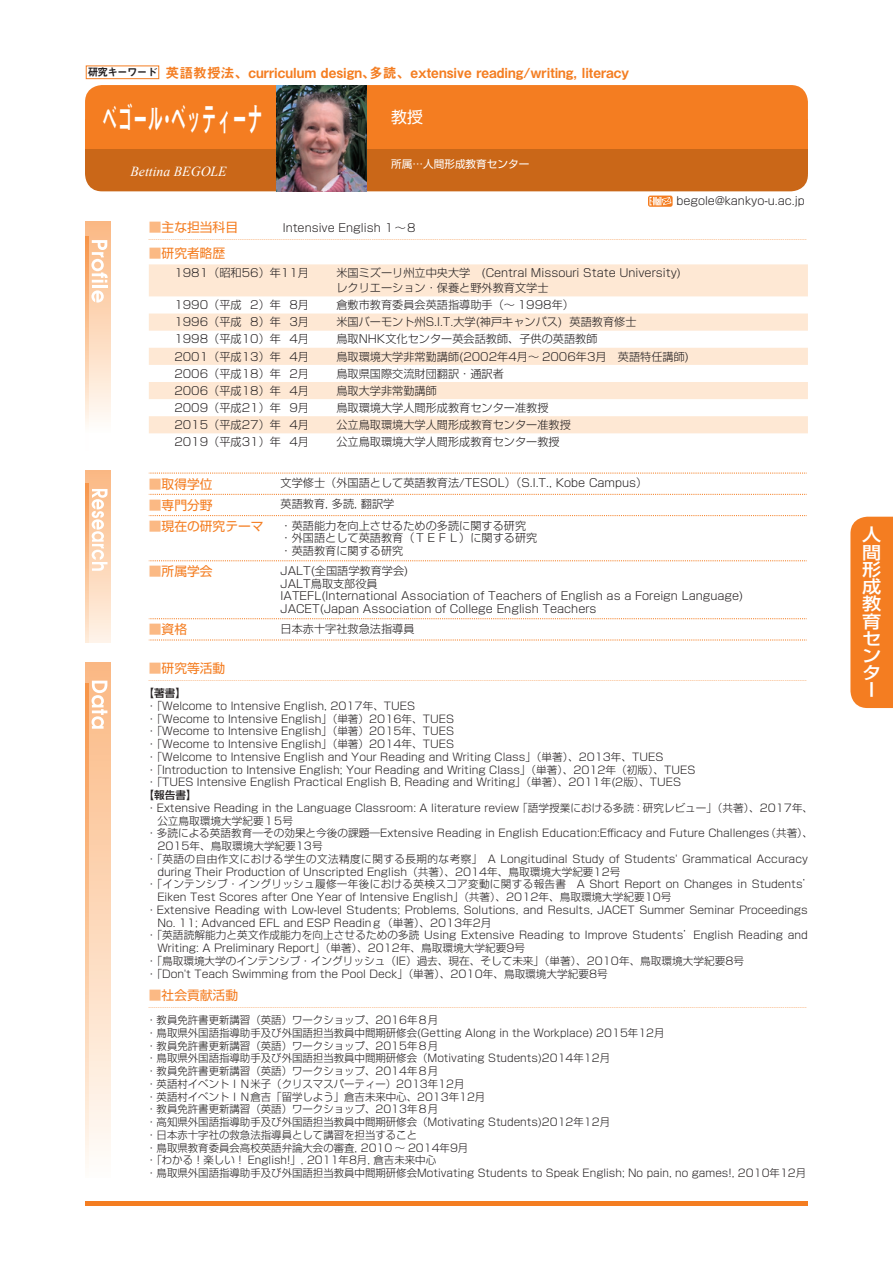
<style>
.page{position:relative;width:893px;height:1263px;background:#fff}
.page>*{position:absolute;margin:0;border:0;box-sizing:border-box;transform-origin:0 0}
.t1{font:34.05px "Midashi Go Pro MB31";color:#fff;scale:.45 1}
.t2{font:500 17.25px/17.2px "Shin Go Pro";color:#fff;text-align:justify;scale:1.11 1}
.t3{font:15.9px "Shin Go Pro";color:#fff}
.t4{font:13.8px "Midashi Go Pro MB31";color:#f47d21}
.t5{font:italic 13.8px "Times New Roman";color:#fff}
._10Q新ゴＬ{font:12.75px "Shin Go Pro";color:#f47d21}
._10_5Q新ゴＬ{font:12.75px "Shin Go Pro";color:#f47d21}
._10_5Q新ゴＬ-2{font:300 11.1px "Shin Go Pro";color:#231f20}
._10Q新ゴＬ-2{font:300 11.1px "Shin Go Pro";color:#f47d21}
._10_5Q新ゴＬ-3{font:300 11.1px "Shin Go Pro";color:#f47d21}
._10Q新ゴＬ-3{font:300 10.65px/12.8px "Shin Go Pro";color:#231f20}
.t6{font:10.65px "Shin Go Pro";color:#fff}
._10Q新ゴＬ-4{font:500 10.65px "Shin Go Pro";color:#231f20}
.t7{font:10.65px "Midashi Go Pro MB31";letter-spacing:-.075em;color:#231f20}
.s1{font-weight:400;font-size:12.75px;color:#fbb984}
.s2{font-weight:400;font-size:12.75px;color:#f47d21}
.s3{color:#fbb984}
</style>
<div class="page">
<hr style="left:85px;top:1201px;width:723px;height:4px;background:#f47d21">
<div style="left:85px;top:85px;width:723px;height:65px;background:#f47d21;border-radius:17px"></div>
<div style="left:85px;top:150px;width:723px;height:41px;background:#ca6718;border-radius:17px"></div>
<div style="left:850px;top:517px;width:43px;height:191px;background:#f47d21"></div>
<img style="left:277px;top:85px;width:89px;height:106px">
<div style="left:86px;top:66px;width:73px;height:13px;border:1px solid #f47d21"></div>
<svg style="left:149px;top:264px;width:659px;height:169px;fill:#fee8d4"></svg>
<div style="left:85px;top:221px;width:26px;height:230px;background:linear-gradient(to bottom,#fbb781,#fff)"></div>
<svg style="left:85px;top:236px;width:3px;height:215px"></svg>
<svg style="left:91px;top:240px;width:17px;height:43px"></svg>
<hr style="left:92px;top:285px;width:15px;height:3px;background:#fff">
<svg style="left:91px;top:290px;width:13px;height:13px"></svg>
<div style="left:85px;top:662px;width:26px;height:516px;background:linear-gradient(to bottom,#fbb882,#fffbf7)"></div>
<svg style="left:85px;top:683px;width:3px;height:495px"></svg>
<svg style="left:92px;top:681px;width:15px;height:48px"></svg>
<div style="left:85px;top:471px;width:26px;height:171px;background:linear-gradient(to bottom,#fbb883,#fff2e6)"></div>
<svg style="left:85px;top:484px;width:3px;height:158px"></svg>
<svg style="left:92px;top:489px;width:16px;height:82px"></svg>
<svg style="left:648px;top:196px;width:25px;height:11px"></svg>
<svg style="left:149px;top:473px;width:658px;height:1px"></svg>
<svg style="left:149px;top:494px;width:658px;height:1px"></svg>
<svg style="left:149px;top:515px;width:658px;height:1px"></svg>
<svg style="left:149px;top:560px;width:658px;height:1px"></svg>
<svg style="left:149px;top:618px;width:658px;height:1px"></svg>
<svg style="left:149px;top:640px;width:658px;height:1px"></svg>
<p class="t7" style="left:88px;top:64px;width:71px">研究キーワード</p>
<p class="t4" style="left:166px;top:62px;width:465px">英語教授法、curriculum design、多読、extensive reading/writing, literacy</p>
<p class="t1" style="left:102px;top:92px;width:359px">べゴール・ベッティーナ</p>
<p class="t3" style="left:391px;top:104px;width:33px">教授</p>
<p class="t5" style="left:130px;top:162px;width:98px">Bettina BEGOLE</p>
<p class="t6" style="left:391px;top:155px;width:140px">所属…人間形成教育センター</p>
<p class="_10_5Q新ゴＬ-2" style="left:676px;top:192px;width:130px">begole@kankyo-u.ac.jp</p>
<p class="_10_5Q新ゴＬ-2" style="left:149px;top:218px;width:270px"><span class="s1">■</span><span class="s2">主な担当科目</span>　　　　Intensive English １～８</p>
<p class="_10_5Q新ゴＬ-3" style="left:149px;top:230px;width:660px">┈┈┈┈┈┈┈┈┈┈┈┈┈┈┈┈┈┈┈┈┈┈┈┈┈┈┈┈┈┈┈┈┈┈┈┈┈┈┈┈┈┈┈┈┈┈┈┈┈┈┈┈┈┈┈┈┈┈┈</p>
<p class="_10_5Q新ゴＬ" style="left:149px;top:243px;width:78px"><span class="s3">■</span>研究者略歴</p>
<p class="_10_5Q新ゴＬ-2" style="left:174px;top:264px;width:136px">1981（昭和56）年11月</p>
<p class="_10_5Q新ゴＬ-2" style="left:336px;top:264px;width:346px">米国ミズーリ州立中央大学　(Central Missouri State University)</p>
<p class="_10_5Q新ゴＬ-2" style="left:336px;top:279px;width:214px">レクリエーション・保養と野外教育文学士</p>
<p class="_10_5Q新ゴＬ-2" style="left:174px;top:296px;width:136px">1990（平成 2）年 8月</p>
<p class="_10_5Q新ゴＬ-2" style="left:336px;top:296px;width:239px">倉敷市教育委員会英語指導助手（～ 1998年）</p>
<p class="_10_5Q新ゴＬ-2" style="left:174px;top:313px;width:136px">1996（平成 8）年 3月</p>
<p class="_10_5Q新ゴＬ-2" style="left:336px;top:313px;width:302px">米国バーモント州S.I.T.大学(神戸キャンパス) 英語教育修士</p>
<p class="_10_5Q新ゴＬ-2" style="left:174px;top:330px;width:136px">1998（平成10）年 4月</p>
<p class="_10_5Q新ゴＬ-2" style="left:336px;top:330px;width:263px">鳥取NHK文化センター英会話教師、子供の英語教師</p>
<p class="_10_5Q新ゴＬ-2" style="left:174px;top:347px;width:136px">2001（平成13）年 4月</p>
<p class="_10_5Q新ゴＬ-2" style="left:336px;top:347px;width:354px">鳥取環境大学非常勤講師(2002年4月～ 2006年3月　英語特任講師)</p>
<p class="_10_5Q新ゴＬ-2" style="left:174px;top:364px;width:136px">2006（平成18）年 2月</p>
<p class="_10_5Q新ゴＬ-2" style="left:336px;top:364px;width:169px">鳥取県国際交流財団翻訳・通訳者</p>
<p class="_10_5Q新ゴＬ-2" style="left:174px;top:381px;width:136px">2006（平成18）年 4月</p>
<p class="_10_5Q新ゴＬ-2" style="left:336px;top:381px;width:102px">鳥取大学非常勤講師</p>
<p class="_10_5Q新ゴＬ-2" style="left:174px;top:399px;width:136px">2009（平成21）年 9月</p>
<p class="_10_5Q新ゴＬ-2" style="left:336px;top:399px;width:214px">鳥取環境大学人間形成教育センター准教授</p>
<p class="_10_5Q新ゴＬ-2" style="left:174px;top:416px;width:136px">2015（平成27）年 4月</p>
<p class="_10_5Q新ゴＬ-2" style="left:336px;top:416px;width:236px">公立鳥取環境大学人間形成教育センター准教授</p>
<p class="_10_5Q新ゴＬ-2" style="left:174px;top:433px;width:136px">2019（平成31）年 4月</p>
<p class="_10_5Q新ゴＬ-2" style="left:336px;top:433px;width:225px">公立鳥取環境大学人間形成教育センター教授</p>
<p class="_10Q新ゴＬ" style="left:149px;top:473px;width:65px"><span class="s3">■</span>取得学位</p>
<p class="_10_5Q新ゴＬ-2" style="left:281px;top:474px;width:368px">文学修士（外国語として英語教育法/TESOL）（S.I.T., Kobe Campus）</p>
<p class="_10Q新ゴＬ" style="left:149px;top:494px;width:65px"><span class="s3">■</span>専門分野</p>
<p class="_10_5Q新ゴＬ-2" style="left:281px;top:495px;width:115px">英語教育, 多読, 翻訳学</p>
<p class="_10Q新ゴＬ" style="left:149px;top:516px;width:116px"><span class="s3">■</span>現在の研究テーマ</p>
<p class="_10_5Q新ゴＬ-2" style="left:281px;top:516px;width:247px">・英語能力を向上させるための多読に関する研究</p>
<p class="_10_5Q新ゴＬ-2" style="left:281px;top:529px;width:258px">・外国語として英語教育（ＴＥＦＬ）に関する研究</p>
<p class="_10_5Q新ゴＬ-2" style="left:281px;top:542px;width:124px">・英語教育に関する研究</p>
<p class="_10Q新ゴＬ" style="left:149px;top:561px;width:65px"><span class="s3">■</span>所属学会</p>
<p class="_10_5Q新ゴＬ-2" style="left:281px;top:561px;width:129px">JALT(全国語学教育学会)</p>
<p class="_10_5Q新ゴＬ-2" style="left:281px;top:574px;width:99px">JALT鳥取支部役員</p>
<p class="_10_5Q新ゴＬ-2" style="left:281px;top:587px;width:464px">IATEFL(International Association of Teachers of English as a Foreign Language)</p>
<p class="_10_5Q新ゴＬ-2" style="left:281px;top:600px;width:317px">JACET(Japan Association of College English Teachers</p>
<p class="_10Q新ゴＬ" style="left:149px;top:619px;width:40px"><span class="s3">■</span>資格</p>
<p class="_10_5Q新ゴＬ-2" style="left:281px;top:619px;width:135px">日本赤十字社救急法指導員</p>
<p class="_10Q新ゴＬ" style="left:149px;top:658px;width:78px"><span class="s3">■</span>研究等活動</p>
<p class="_10Q新ゴＬ-2" style="left:149px;top:671px;width:660px">┈┈┈┈┈┈┈┈┈┈┈┈┈┈┈┈┈┈┈┈┈┈┈┈┈┈┈┈┈┈┈┈┈┈┈┈┈┈┈┈┈┈┈┈┈┈┈┈┈┈┈┈┈┈┈┈┈┈┈</p>
<p class="_10Q新ゴＬ-4" style="left:144px;top:684px;width:44px">【著書】</p>
<p class="_10Q新ゴＬ-3" style="left:146px;top:698px;width:271px">・「Welcome to Intensive English, 2017年、TUES</p>
<p class="_10Q新ゴＬ-3" style="left:146px;top:711px;width:309px">・「Wecome to Intensive English」（単著）2016年、TUES</p>
<p class="_10Q新ゴＬ-3" style="left:146px;top:723px;width:309px">・「Wecome to Intensive English」（単著）2015年、TUES</p>
<p class="_10Q新ゴＬ-3" style="left:146px;top:736px;width:309px">・「Wecome to Intensive English」（単著）2014年、TUES</p>
<p class="_10Q新ゴＬ-3" style="left:146px;top:749px;width:519px">・「Welcome to Intensive English and Your Reading and Writing Class」（単著）、2013年、TUES</p>
<p class="_10Q新ゴＬ-3" style="left:146px;top:762px;width:551px">・｢Introduction to Intensive English; Your Reading and Writing Class｣（単著）、2012年（初版）、TUES</p>
<p class="_10Q新ゴＬ-3" style="left:146px;top:774px;width:537px">・｢TUES Intensive English Practical English B, Reading and Writing｣（単著）、2011年(2版）、TUES</p>
<p class="_10Q新ゴＬ-4" style="left:144px;top:786px;width:55px">【報告書】</p>
<p class="_10Q新ゴＬ-3" style="left:157px;top:800px;width:657px;text-indent:-11px">・Extensive Reading in the Language Classroom: A literature review 「語学授業における多読：研究レビュー」（共著）、2017年、公立鳥取環境大学紀要１5号</p>
<p class="_10Q新ゴＬ-3" style="left:157px;top:825px;width:657px;text-indent:-11px">・多読による英語教育―その効果と今後の課題―Extensive Reading in English Education:Efficacy and Future Challenges（共著）、<br>2015年、鳥取環境大学紀要13号</p>
<p class="_10Q新ゴＬ-3" style="left:157px;top:851px;width:652px;text-indent:-11px">・「英語の自由作文における学生の文法精度に関する長期的な考察」　A Longitudinal Study of Students' Grammatical Accuracy during Their Production of Unscripted English（共著）、2014年、鳥取環境大学紀要12号</p>
<p class="_10Q新ゴＬ-3" style="left:157px;top:877px;width:657px;text-indent:-11px">・「インテンシブ・イングリッシュ履修一年後における英検スコア変動に関する報告書　A Short Report on Changes in Students’<br>Eiken Test Scores after One Year of Intensive English｣（共著）、2012年、鳥取環境大学紀要10号</p>
<p class="_10Q新ゴＬ-3" style="left:157px;top:902px;width:652px;text-indent:-11px">・Extensive Reading with Low-level Students; Problems, Solutions, and Results, JACET Summer Seminar Proceedings<br>No. 11; Advanced EFL and ESP Readinｇ（単著）、2013年2月</p>
<p class="_10Q新ゴＬ-3" style="left:157px;top:928px;width:652px;text-indent:-11px">・｢英語読解能力と英文作成能力を向上させるための多読 Using Extensive Reading to Improve Students’English Reading and<br>Writing: A Preliminary Report｣（単著）、2012年、鳥取環境大学紀要9号</p>
<p class="_10Q新ゴＬ-3" style="left:146px;top:953px;width:599px">・｢鳥取環境大学のインテンシブ・イングリッシュ（IE）過去、現在、そして未来｣（単著）、2010年、鳥取環境大学紀要8号</p>
<p class="_10Q新ゴＬ-3" style="left:146px;top:966px;width:463px">・｢Don't Teach Swimming from the Pool Deck｣（単著）、2010年、鳥取環境大学紀要8号</p>
<p class="_10Q新ゴＬ" style="left:149px;top:985px;width:91px"><span class="s3">■</span>社会貢献活動</p>
<p class="_10Q新ゴＬ-2" style="left:149px;top:998px;width:660px">┈┈┈┈┈┈┈┈┈┈┈┈┈┈┈┈┈┈┈┈┈┈┈┈┈┈┈┈┈┈┈┈┈┈┈┈┈┈┈┈┈┈┈┈┈┈┈┈┈┈┈┈┈┈┈┈┈┈┈</p>
<p class="_10Q新ゴＬ-3" style="left:146px;top:1012px;width:294px">・教員免許書更新講習（英語）ワークショップ、2016年８月</p>
<p class="_10Q新ゴＬ-3" style="left:146px;top:1025px;width:520px">・鳥取県外国語指導助手及び外国語担当教員中間期研修会(Getting Along in the Workplace) 2015年12月</p>
<p class="_10Q新ゴＬ-3" style="left:146px;top:1038px;width:294px">・教員免許書更新講習（英語）ワークショップ、2015年８月</p>
<p class="_10Q新ゴＬ-3" style="left:146px;top:1050px;width:465px">・鳥取県外国語指導助手及び外国語担当教員中間期研修会（Motivating Students)2014年12月</p>
<p class="_10Q新ゴＬ-3" style="left:146px;top:1063px;width:294px">・教員免許書更新講習（英語）ワークショップ、2014年８月</p>
<p class="_10Q新ゴＬ-3" style="left:146px;top:1076px;width:320px">・英語村イベントＩＮ米子（クリスマスパーティー）2013年12月</p>
<p class="_10Q新ゴＬ-3" style="left:146px;top:1089px;width:341px">・英語村イベントＩＮ倉吉「留学しよう」倉吉未来中心、2013年12月</p>
<p class="_10Q新ゴＬ-3" style="left:146px;top:1101px;width:294px">・教員免許書更新講習（英語）ワークショップ、2013年８月</p>
<p class="_10Q新ゴＬ-3" style="left:146px;top:1114px;width:465px">・高知県外国語指導助手及び外国語担当教員中間期研修会（Motivating Students)2012年12月</p>
<p class="_10Q新ゴＬ-3" style="left:146px;top:1127px;width:272px">・日本赤十字社の救急法指導員として講習を担当すること</p>
<p class="_10Q新ゴＬ-3" style="left:146px;top:1140px;width:324px">・鳥取県教育委員会高校英語弁論大会の審査, 2010 ～ 2014年9月</p>
<p class="_10Q新ゴＬ-3" style="left:146px;top:1152px;width:291px">・「わかる！楽しい！ English!」, 2011年8月, 倉吉未来中心</p>
<p class="_10Q新ゴＬ-3" style="left:146px;top:1165px;width:661px">・鳥取県外国語指導助手及び外国語担当教員中間期研修会Motivating Students to Speak English; No pain, no games!, 2010年12月</p>
<h2 class="t2" style="left:862px;top:524px;width:18px">人間形成教育センター</h2>
</div>
